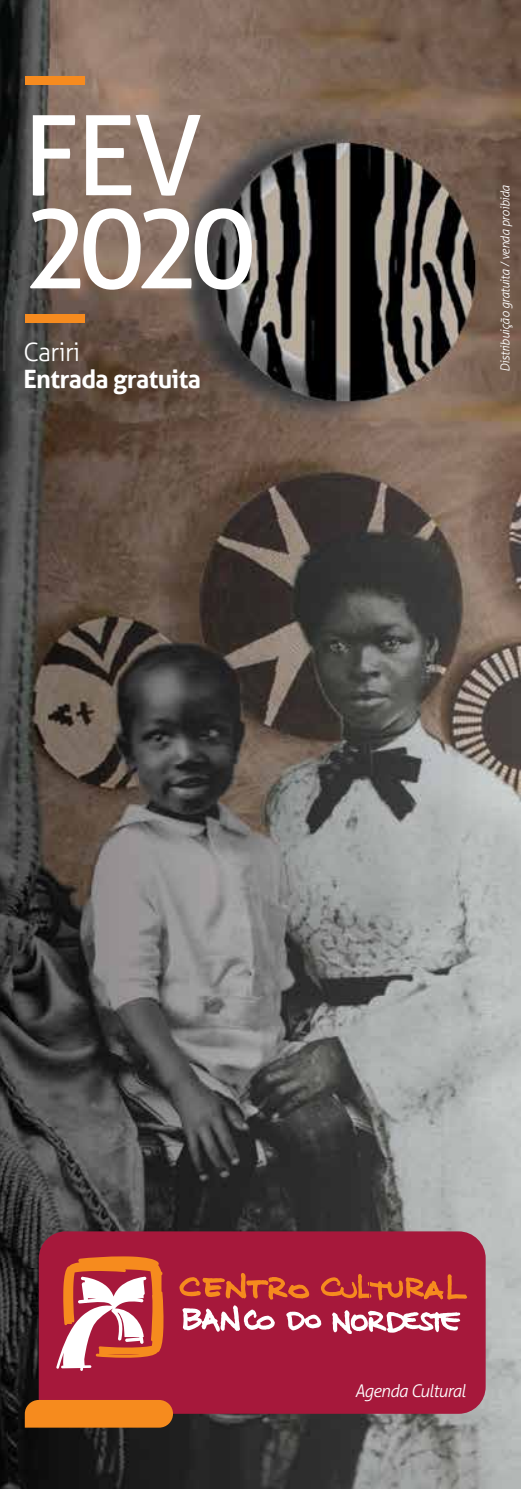
<style>
.page{position:relative;width:521px;height:1489px;background:#fff}
.page>*{position:absolute;margin:0;border:0;box-sizing:border-box;transform-origin:0 0}
.t1{font:111.12px/93.1px "Aller";letter-spacing:-.1em;color:#fff}
.t2{font:700 25.38px "Aller";letter-spacing:-.025em;color:#fff}
.t3{font:300 25.38px "Aller";letter-spacing:-.025em;color:#fff}
.t4{font:italic 300 17.5px "Aller";letter-spacing:-.04em;color:#fff}
.t5{font:italic 300 12.25px "Aller";letter-spacing:-.025em;color:#fff}
</style>
<div class="page">
<img style="left:0;top:0;width:521px;height:1488px">
<div style="left:25px;top:76px;width:60px;height:9px;background:#f68b1f"></div>
<div style="left:25px;top:314px;width:60px;height:9px;background:#f68b1f"></div>
<div style="left:39px;top:1231px;width:447px;height:182px;background:#a6183b"></div>
<div style="left:25px;top:1399px;width:148px;height:28px;background:#f68b1e"></div>
<svg style="left:63px;top:1256px;width:404px;height:101px;background:#b22936"></svg>
<svg style="left:56px;top:1276px;width:404px;height:94px;background:#bc4856"></svg>
<h1 class="t1" style="left:23px;top:109px;width:235px">FEV<br>2020</h1>
<h2 class="t3" style="left:23px;top:337px;width:58px">Cariri</h2>
<h2 class="t2" style="left:23px;top:363px;width:179px">Entrada gratuita</h2>
<p class="t5" style="left:498px;top:372px;width:188px;rotate:-90deg">Distribuição gratuita / venda proibida</p>
<h3 class="t4" style="left:355px;top:1380px;width:113px">Agenda Cultural</h3>
</div>
